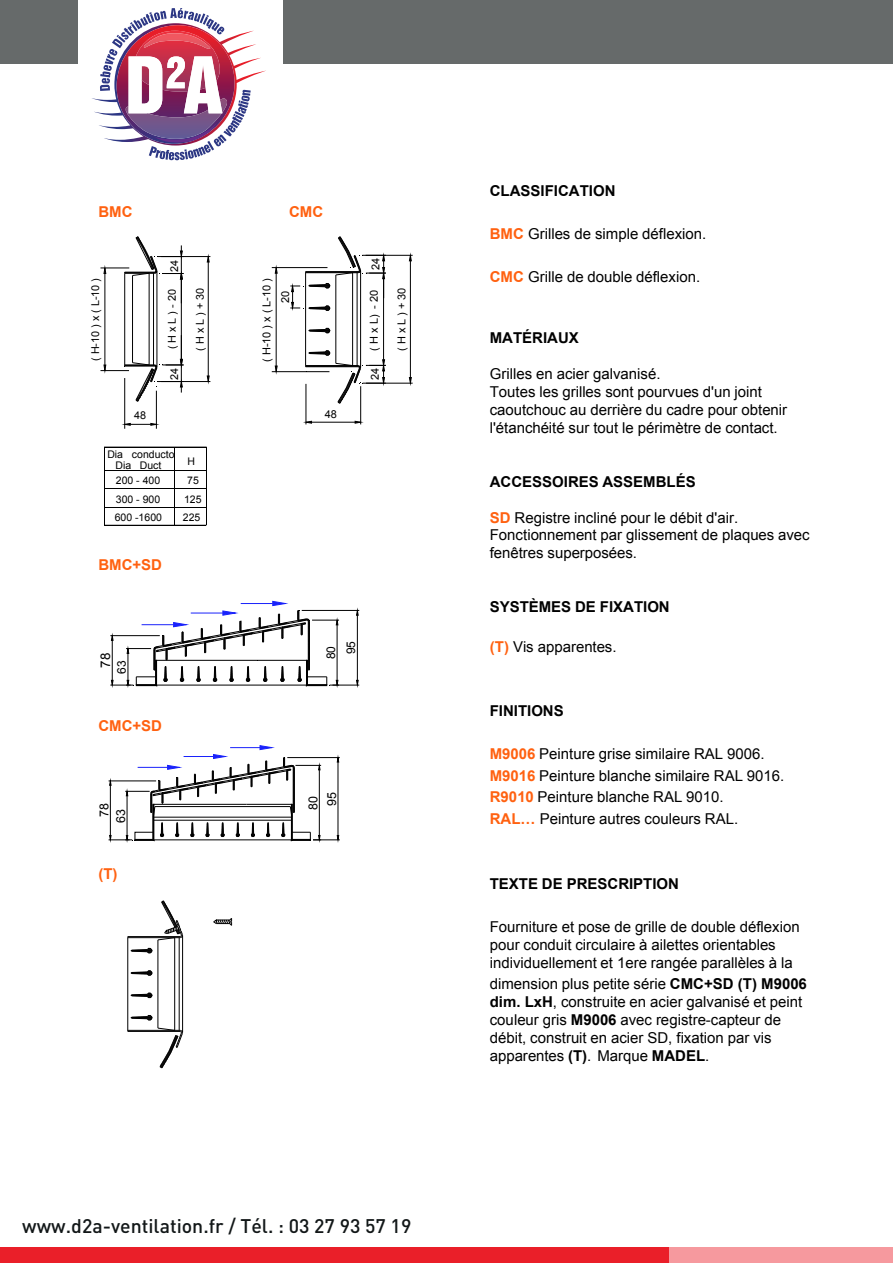
<style>
.page{position:relative;width:893px;height:1263px;background:#fff}
.page>*{position:absolute;margin:0;border:0;box-sizing:border-box;transform-origin:0 0}
.t1{font:500 19.5px "DIN";color:#121718}
.t2{font:15px/18px "Arial";color:#000}
.t3{font:700 15px "Arial";color:#000}
.t4{font:700 15px "Arial";color:#ff6110}
.t5{font:13.35px "Arial";color:#000}
.t6{font:12.45px/16.6px "Arial";color:#000;text-align:center}
.t7{font:12px "Arial";color:#000}
.t8{font:10.95px "Arial";color:#000}
.t9{font:10.8px "Arial";color:#000}
.t10{font:10.5px/11.1px "Arial";color:#000;text-align:center}
.s1{font-weight:700;color:#ff6110}
.s2{font-weight:700}
</style>
<div class="page">
<hr style="left:181px;top:279px;width:1px;height:80px;background:#000">
<hr style="left:158px;top:256px;width:52px;height:1px;background:#000">
<hr style="left:158px;top:381px;width:52px;height:1px;background:#000">
<hr style="left:208px;top:262px;width:1px;height:114px;background:#000">
<hr style="left:153px;top:273px;width:1px;height:92px;background:#000">
<hr style="left:149px;top:273px;width:1px;height:92px;background:#000">
<hr style="left:132px;top:275px;width:1px;height:88px;background:#000">
<hr style="left:157px;top:271px;width:1px;height:96px;background:#000">
<hr style="left:124px;top:273px;width:1px;height:92px;background:#000">
<hr style="left:105px;top:273px;width:1px;height:92px;background:#000">
<hr style="left:124px;top:378px;width:1px;height:51px;background:#000">
<hr style="left:156px;top:391px;width:1px;height:38px;background:#000">
<svg style="left:124px;top:423px;width:33px;height:2px"></svg>
<svg style="left:100px;top:237px;width:84px;height:66px"></svg>
<svg style="left:100px;top:335px;width:84px;height:66px"></svg>
<hr style="left:272px;top:267px;width:55px;height:1px;background:#000">
<hr style="left:272px;top:371px;width:57px;height:1px;background:#000">
<hr style="left:276px;top:273px;width:1px;height:93px;background:#000">
<svg style="left:275px;top:366px;width:2px;height:7px"></svg>
<hr style="left:360px;top:271px;width:1px;height:97px;background:#000">
<hr style="left:357px;top:273px;width:1px;height:93px;background:#000">
<hr style="left:352px;top:273px;width:1px;height:93px;background:#000">
<hr style="left:336px;top:275px;width:1px;height:88px;background:#000">
<hr style="left:305px;top:273px;width:1px;height:93px;background:#000">
<hr style="left:360px;top:386px;width:1px;height:38px;background:#000">
<hr style="left:306px;top:384px;width:1px;height:40px;background:#000">
<hr style="left:311px;top:422px;width:44px;height:1px;background:#000">
<svg style="left:305px;top:421px;width:7px;height:2px"></svg>
<hr style="left:383px;top:279px;width:1px;height:81px;background:#000">
<hr style="left:362px;top:255px;width:51px;height:1px;background:#000">
<hr style="left:363px;top:383px;width:50px;height:1px;background:#000">
<hr style="left:410px;top:261px;width:1px;height:116px;background:#000">
<svg style="left:409px;top:377px;width:2px;height:7px"></svg>
<svg style="left:309px;top:328px;width:21px;height:5px"></svg>
<svg style="left:305px;top:350px;width:81px;height:53px"></svg>
<svg style="left:290px;top:237px;width:96px;height:74px"></svg>
<svg style="left:110px;top:601px;width:249px;height:85px"></svg>
<hr style="left:142px;top:624px;width:32px;height:1px;background:#1922fb">
<svg style="left:109px;top:745px;width:231px;height:96px"></svg>
<hr style="left:230px;top:747px;width:30px;height:1px;background:#1922fb">
<hr style="left:153px;top:804px;width:93px;height:1px;background:#000">
<hr style="left:155px;top:806px;width:135px;height:1px;background:#000">
<hr style="left:153px;top:817px;width:139px;height:1px;background:#000">
<hr style="left:153px;top:820px;width:139px;height:1px;background:#000">
<hr style="left:153px;top:840px;width:139px;height:1px;background:#000">
<svg style="left:213px;top:918px;width:19px;height:7px"></svg>
<hr style="left:128px;top:1031px;width:52px;height:1px;background:#000">
<hr style="left:128px;top:936px;width:52px;height:1px;background:#000">
<hr style="left:128px;top:1030px;width:52px;height:1px;background:#000">
<hr style="left:128px;top:937px;width:52px;height:1px;background:#000">
<hr style="left:128px;top:938px;width:1px;height:93px;background:#000">
<hr style="left:158px;top:940px;width:1px;height:88px;background:#000">
<hr style="left:174px;top:938px;width:1px;height:92px;background:#000">
<hr style="left:179px;top:938px;width:1px;height:92px;background:#000">
<hr style="left:182px;top:935px;width:1px;height:97px;background:#000">
<svg style="left:131px;top:1015px;width:22px;height:5px"></svg>
<svg style="left:158px;top:1028px;width:25px;height:40px"></svg>
<svg style="left:131px;top:993px;width:22px;height:5px"></svg>
<svg style="left:131px;top:948px;width:22px;height:5px"></svg>
<svg style="left:131px;top:970px;width:22px;height:5px"></svg>
<svg style="left:158px;top:901px;width:25px;height:39px"></svg>
<svg style="left:104px;top:447px;width:103px;height:79px"></svg>
<hr style="left:104px;top:447px;width:1px;height:78px;background:#000">
<hr style="left:175px;top:447px;width:1px;height:78px;background:#000">
<hr style="left:206px;top:447px;width:1px;height:78px;background:#000">
<div style="left:0;top:1248px;width:893px;height:15px;background:#ea1f29"></div>
<div style="left:670px;top:1248px;width:223px;height:15px;background:#f6999e"></div>
<div style="left:0;top:0;width:893px;height:64px;background:#666a6a"></div>
<div style="left:78px;top:0;width:204px;height:64px;background:#fff"></div>
<svg style="left:92px;top:8px;width:174px;height:152px"></svg>
<p class="t4" style="left:98px;top:202px;width:36px">BMC</p>
<p class="t9" style="left:88px;top:361px;width:84px;rotate:-90deg">( H-10 ) x ( L-10 )</p>
<p class="t9" style="left:134px;top:408px;width:14px">48</p>
<p class="t9" style="left:167px;top:272px;width:14px;rotate:-90deg">24</p>
<p class="t9" style="left:165px;top:349px;width:62px;rotate:-90deg">( H x L ) - 20</p>
<p class="t9" style="left:193px;top:350px;width:64px;rotate:-90deg">( H x L ) + 30</p>
<p class="t9" style="left:167px;top:380px;width:14px;rotate:-90deg">24</p>
<p class="t10" style="left:107px;top:448px;width:69px">Dia conducto<br>Dia Duct</p>
<p class="t10" style="left:187px;top:456px;width:9px">H</p>
<p class="t10" style="left:116px;top:475px;width:46px">200 - 400</p>
<p class="t10" style="left:187px;top:475px;width:13px">75</p>
<p class="t10" style="left:116px;top:494px;width:46px">300 - 900</p>
<p class="t10" style="left:184px;top:494px;width:19px">125</p>
<p class="t10" style="left:115px;top:512px;width:49px">600 -1600</p>
<p class="t10" style="left:183px;top:512px;width:19px">225</p>
<p class="t4" style="left:98px;top:555px;width:65px">BMC+SD</p>
<p class="t5" style="left:97px;top:668px;width:16px;rotate:-90deg">78</p>
<p class="t7" style="left:114px;top:673px;width:15px;rotate:-90deg">63</p>
<p class="t4" style="left:98px;top:716px;width:65px">CMC+SD</p>
<p class="t6" style="left:96px;top:822px;width:21px;rotate:-90deg">78<br>63</p>
<p class="t4" style="left:98px;top:863px;width:21px">(T)</p>
<p class="t4" style="left:289px;top:202px;width:36px">CMC</p>
<p class="t8" style="left:368px;top:270px;width:14px;rotate:-90deg">24</p>
<p class="t8" style="left:259px;top:362px;width:86px;rotate:-90deg">( H-10 ) x ( L-10 )</p>
<p class="t8" style="left:367px;top:351px;width:62px;rotate:-90deg">( H x L) - 20</p>
<p class="t8" style="left:394px;top:351px;width:65px;rotate:-90deg">( H x L ) + 30</p>
<p class="t8" style="left:278px;top:303px;width:14px;rotate:-90deg">20</p>
<p class="t8" style="left:325px;top:407px;width:14px">48</p>
<p class="t8" style="left:368px;top:380px;width:14px;rotate:-90deg">24</p>
<p class="t7" style="left:323px;top:659px;width:15px;rotate:-90deg">80</p>
<p class="t7" style="left:343px;top:654px;width:15px;rotate:-90deg">95</p>
<p class="t6" style="left:305px;top:810px;width:15px;rotate:-90deg">80</p>
<p class="t6" style="left:324px;top:806px;width:15px;rotate:-90deg">95</p>
<h1 class="t1" style="left:22px;top:1214px;width:391px">www.d2a-ventilation.fr / Tél. : 03 27 93 57 19</h1>
<p class="t3" style="left:490px;top:181px;width:127px">CLASSIFICATION</p>
<p class="t2" style="left:490px;top:225px;width:218px"><span class="s1">BMC</span> Grilles de simple déflexion.</p>
<p class="t2" style="left:490px;top:268px;width:212px"><span class="s1">CMC</span> Grille de double déflexion.</p>
<p class="t3" style="left:490px;top:328px;width:91px">MATÉRIAUX</p>
<p class="t2" style="left:490px;top:365px;width:299px">Grilles en acier galvanisé.<br>Toutes les grilles sont pourvues d'un joint caoutchouc au derrière du cadre pour obtenir l'étanchéité sur tout le périmètre de contact.</p>
<p class="t3" style="left:490px;top:471px;width:207px">ACCESSOIRES ASSEMBLÉS</p>
<p class="t2" style="left:490px;top:508px;width:321px"><span class="s1">SD</span> Registre incliné pour le débit d'air.<br>Fonctionnement par glissement de plaques avec fenêtres superposées.</p>
<p class="t3" style="left:490px;top:597px;width:181px">SYSTÈMES DE FIXATION</p>
<p class="t2" style="left:490px;top:638px;width:128px"><span class="s1">(T)</span> Vis apparentes.</p>
<p class="t3" style="left:490px;top:701px;width:75px">FINITIONS</p>
<p class="t2" style="left:490px;top:743px;width:296px;line-height:21.6px"><span class="s1">M9006</span> Peinture grise similaire RAL 9006.<br><span class="s1">M9016</span> Peinture blanche similaire RAL 9016.<br><span class="s1">R9010</span> Peinture blanche RAL 9010.<br><span class="s1">RAL…</span> Peinture autres couleurs RAL.</p>
<p class="t3" style="left:490px;top:873px;width:191px">TEXTE DE PRESCRIPTION</p>
<p class="t2" style="left:490px;top:917px;width:311px">Fourniture et pose de grille de double déflexion pour conduit circulaire à ailettes orientables individuellement et 1ere rangée parallèles à la</p>
<p class="t2" style="left:490px;top:975px;width:319px">dimension plus petite série <span class="s2">CMC+SD (T) M9006 dim. LxH</span>, construite en acier galvanisé et peint couleur gris <span class="s2">M9006</span> avec registre-capteur de débit, construit en acier SD, fixation par vis apparentes <span class="s2">(T)</span>. Marque <span class="s2">MADEL</span>.</p>
</div>
